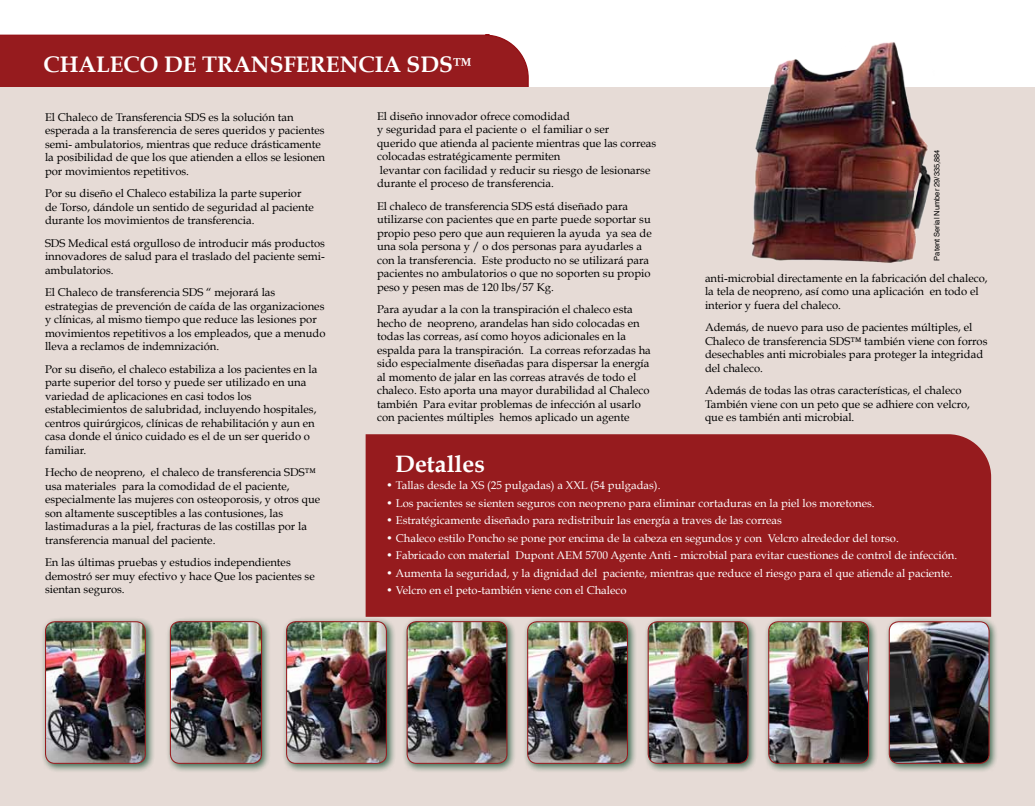
<style>
.page{position:relative;width:1035px;height:810px;background:#fff}
.page>*{position:absolute;margin:0;border:0;box-sizing:border-box;transform-origin:0 0}
.t1{font:700 23.75px "Book Antiqua";color:#fff}
.t2{font:700 22.5px "Book Antiqua";color:#fff}
.t3{font:11.25px/13.5px "Book Antiqua";color:#000}
.t4{font:11.25px "Book Antiqua";color:#fff}
.t5{font:7.5px "Helvetica";color:#000}
.s1{font-size:18.75px}
</style>
<div class="page">
<div style="left:0;top:34px;width:529px;height:53px;background:#961b1e"></div>
<div style="left:0;top:87px;width:1035px;height:719px;background:#e6dbd6"></div>
<div style="left:366px;top:434px;width:625px;height:183px;background:#961b1e"></div>
<div style="left:165px;top:617px;width:106px;height:156px;background:#034223;opacity:.75"></div>
<img style="left:170px;top:622px;width:92px;height:141px">
<div style="left:170px;top:621px;width:92px;height:143px;border:1px solid #961b1e;border-radius:9px"></div>
<div style="left:282px;top:617px;width:114px;height:156px;background:#034223;opacity:.75"></div>
<img style="left:287px;top:622px;width:99px;height:141px">
<div style="left:286px;top:621px;width:101px;height:143px;border:1px solid #961b1e;border-radius:9px"></div>
<div style="left:402px;top:617px;width:114px;height:156px;background:#034223;opacity:.75"></div>
<img style="left:407px;top:622px;width:100px;height:141px">
<div style="left:407px;top:621px;width:100px;height:143px;border:1px solid #961b1e;border-radius:9px"></div>
<div style="left:523px;top:617px;width:114px;height:156px;background:#034223;opacity:.75"></div>
<img style="left:528px;top:622px;width:99px;height:141px">
<div style="left:527px;top:621px;width:101px;height:143px;border:1px solid #961b1e;border-radius:9px"></div>
<div style="left:643px;top:617px;width:115px;height:156px;background:#034223;opacity:.75"></div>
<img style="left:648px;top:622px;width:100px;height:141px">
<div style="left:648px;top:621px;width:101px;height:143px;border:1px solid #961b1e;border-radius:9px"></div>
<div style="left:764px;top:617px;width:114px;height:156px;background:#034223;opacity:.75"></div>
<img style="left:769px;top:622px;width:100px;height:141px">
<div style="left:768px;top:621px;width:101px;height:143px;border:1px solid #961b1e;border-radius:9px"></div>
<div style="left:884px;top:617px;width:115px;height:156px;background:#034223;opacity:.75"></div>
<img style="left:889px;top:622px;width:100px;height:141px">
<div style="left:889px;top:621px;width:101px;height:143px;border:1px solid #961b1e;border-radius:9px"></div>
<div style="left:41px;top:617px;width:114px;height:156px;background:#034223;opacity:.75"></div>
<img style="left:46px;top:622px;width:99px;height:141px">
<div style="left:45px;top:621px;width:101px;height:143px;border:1px solid #961b1e;border-radius:9px"></div>
<img style="left:751px;top:42px;width:180px;height:221px">
<h2 class="t2" style="left:44px;top:51px;width:430px">CHALECO DE TRANSFERENCIA SDS<span class="s1">™</span></h2>
<p class="t3" style="left:45px;top:110px;width:282px">El Chaleco de Transferencia SDS es la solución tan esperada a la transferencia de seres queridos y pacientes semi- ambulatorios, mientras que reduce drásticamente la posibilidad de que los que atienden a ellos se lesionen por movimientos repetitivos.</p>
<p class="t3" style="left:45px;top:187px;width:270px">Por su diseño el Chaleco estabiliza la parte superior de Torso, dándole un sentido de seguridad al paciente durante los movimientos de transferencia.</p>
<p class="t3" style="left:45px;top:236px;width:281px;text-align:justify">SDS Medical está orgulloso de introducir más productos innovadores de salud para el traslado del paciente semi&shy;ambulatorios.</p>
<p class="t3" style="left:45px;top:286px;width:282px">El Chaleco de transferencia SDS “ mejorará las estrategias de prevención de caída de las organizaciones y clínicas, al mismo tiempo que reduce las lesiones por movimientos repetitivos a los empleados, que a menudo lleva a reclamos de indemnización.</p>
<p class="t3" style="left:45px;top:362px;width:274px">Por su diseño, el chaleco estabiliza a los pacientes en la parte superior del torso y puede ser utilizado en una variedad de aplicaciones en casi todos los establecimientos de salubridad, incluyendo hospitales, centros quirúrgicos, clínicas de rehabilitación y aun en casa donde el único cuidado es el de un ser querido o familiar.</p>
<p class="t3" style="left:45px;top:466px;width:277px">Hecho de neopreno, el chaleco de transferencia SDS™ usa materiales para la comodidad de el paciente, especialmente las mujeres con osteoporosis, y otros que son altamente susceptibles a las contusiones, las lastimaduras a la piel, fracturas de las costillas por la transferencia manual del paciente.</p>
<p class="t3" style="left:45px;top:556px;width:271px">En las últimas pruebas y estudios independientes demostró ser muy efectivo y hace Que los pacientes se sientan seguros.</p>
<p class="t3" style="left:377px;top:109px;width:281px">El diseño innovador ofrece comodidad<br>y seguridad para el paciente o el familiar o ser<br>querido que atienda al paciente mientras que las correas colocadas estratégicamente permiten<br>levantar con facilidad y reducir su riesgo de lesionarse durante el proceso de transferencia.</p>
<p class="t3" style="left:377px;top:199px;width:276px">El chaleco de transferencia SDS está diseñado para utilizarse con pacientes que en parte puede soportar su propio peso pero que aun requieren la ayuda ya sea de una sola persona y / o dos personas para ayudarles a con la transferencia. Este producto no se utilizará para pacientes no ambulatorios o que no soporten su propio peso y pesen mas de 120 lbs/57 Kg.</p>
<p class="t3" style="left:377px;top:303px;width:275px">Para ayudar a la con la transpiración el chaleco esta hecho de neopreno, arandelas han sido colocadas en todas las correas, así como hoyos adicionales en la espalda para la transpiración. La correas reforzadas ha sido especialmente diseñadas para dispersar la energía al momento de jalar en las correas através de todo el chaleco. Esto aporta una mayor durabilidad al Chaleco también Para evitar problemas de infección al usarlo con pacientes múltiples hemos aplicado un agente</p>
<h1 class="t1" style="left:395px;top:450px;width:91px">Detalles</h1>
<p class="t4" style="left:386px;top:479px;width:276px">• Tallas desde la XS (25 pulgadas) a XXL (54 pulgadas).</p>
<p class="t4" style="left:386px;top:496px;width:490px">• Los pacientes se sienten seguros con neopreno para eliminar cortaduras en la piel los moretones.</p>
<p class="t4" style="left:386px;top:514px;width:397px">• Estratégicamente diseñado para redistribuir las energía a traves de las correas</p>
<p class="t4" style="left:386px;top:531px;width:514px">• Chaleco estilo Poncho se pone por encima de la cabeza en segundos y con Velcro alrededor del torso.</p>
<p class="t4" style="left:386px;top:549px;width:573px">• Fabricado con material Dupont AEM 5700 Agente Anti - microbial para evitar cuestiones de control de infección.</p>
<p class="t4" style="left:386px;top:566px;width:568px">• Aumenta la seguridad, y la dignidad del paciente, mientras que reduce el riesgo para el que atiende al paciente.</p>
<p class="t4" style="left:386px;top:584px;width:242px">• Velcro en el peto-también viene con el Chaleco</p>
<p class="t5" style="left:931px;top:261px;width:113px;rotate:-90deg">Patent Serial Number 29/335,884</p>
<p class="t3" style="left:705px;top:271px;width:284px">anti-microbial directamente en la fabricación del chaleco, la tela de neopreno, así como una aplicación en todo el interior y fuera del chaleco.</p>
<p class="t3" style="left:705px;top:321px;width:284px">Además, de nuevo para uso de pacientes múltiples, el Chaleco de transferencia SDS™ también viene con forros desechables anti microbiales para proteger la integridad del chaleco.</p>
<p class="t3" style="left:705px;top:384px;width:266px">Además de todas las otras características, el chaleco<br>También viene con un peto que se adhiere con velcro, que es también anti microbial.</p>
</div>
